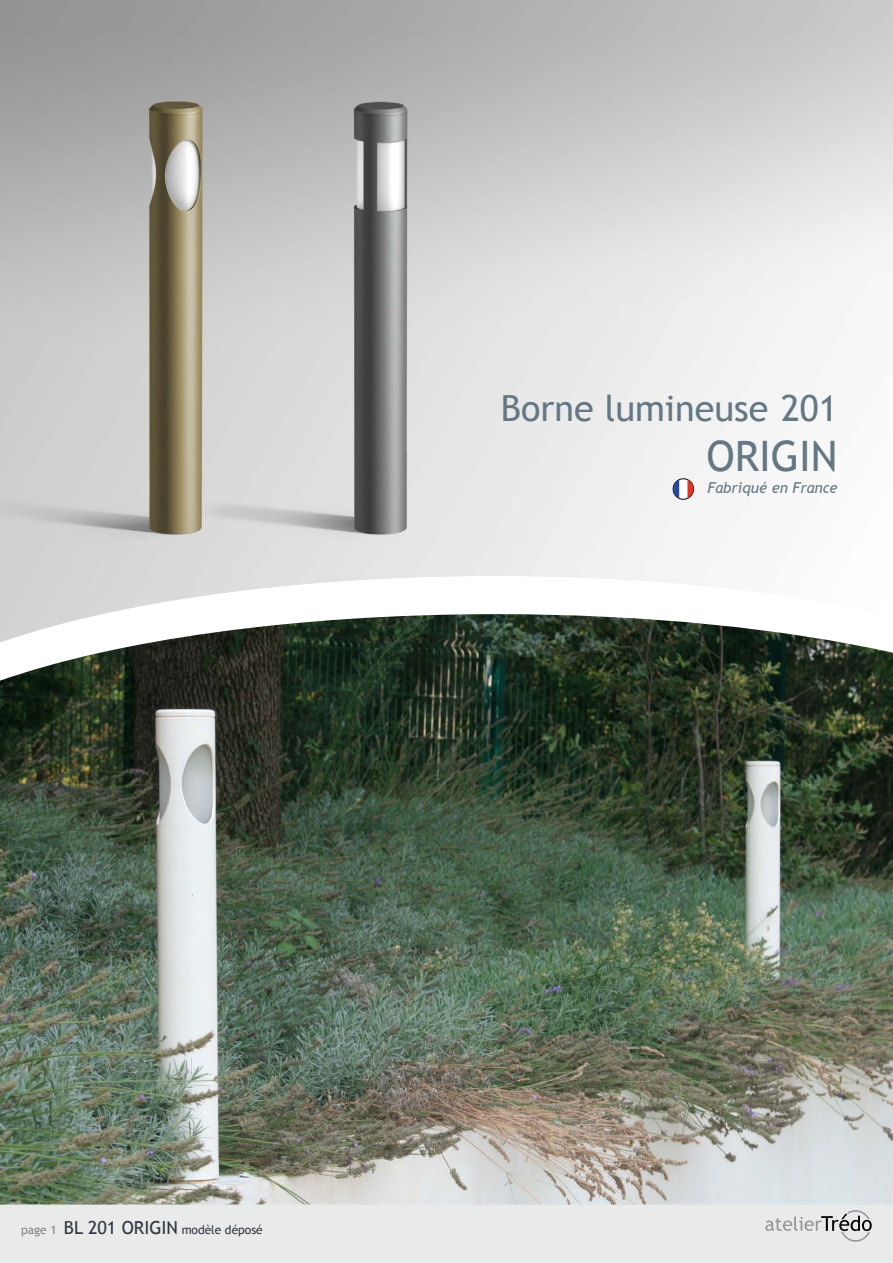
<style>
.page{position:relative;width:893px;height:1263px;background:#fff}
.page>*{position:absolute;margin:0;border:0;box-sizing:border-box;transform-origin:0 0}
.t1{font:42px "Trebuchet MS";color:#647883}
.t2{font:36px "Trebuchet MS";color:#647883}
.t3{font:italic 15px "Trebuchet MS";color:#647883}
.t4{font:12px "Trebuchet MS";color:#2e353c}
.s1{color:#808285}
.s2{font-size:18px}
</style>
<div class="page">
<div style="left:0;top:1204px;width:893px;height:59px;background:#e9eaea"></div>
<svg style="left:765px;top:1210px;width:107px;height:32px"></svg>
<img style="left:0;top:650px;width:893px;height:554px">
<img style="left:0;top:0;width:893px;height:642px">
<div style="left:673px;top:479px;width:21px;height:20px;background:#fff;border-radius:50%"></div>
<div style="left:673px;top:479px;width:21px;height:20px;border:1px solid #000;border-radius:50%"></div>
<svg style="left:673px;top:480px;width:6px;height:18px"></svg>
<svg style="left:687px;top:480px;width:6px;height:18px"></svg>
<h2 class="t2" style="left:501px;top:387px;width:338px">Borne lumineuse 201</h2>
<h1 class="t1" style="left:706px;top:432px;width:133px">ORIGIN</h1>
<p class="t3" style="left:707px;top:479px;width:132px">Fabriqué en France</p>
<p class="t4" style="left:21px;top:1222px;width:243px"><span class="s1">page 1</span> <span class="s2">BL 201 ORIGIN</span> modèle déposé</p>
</div>
